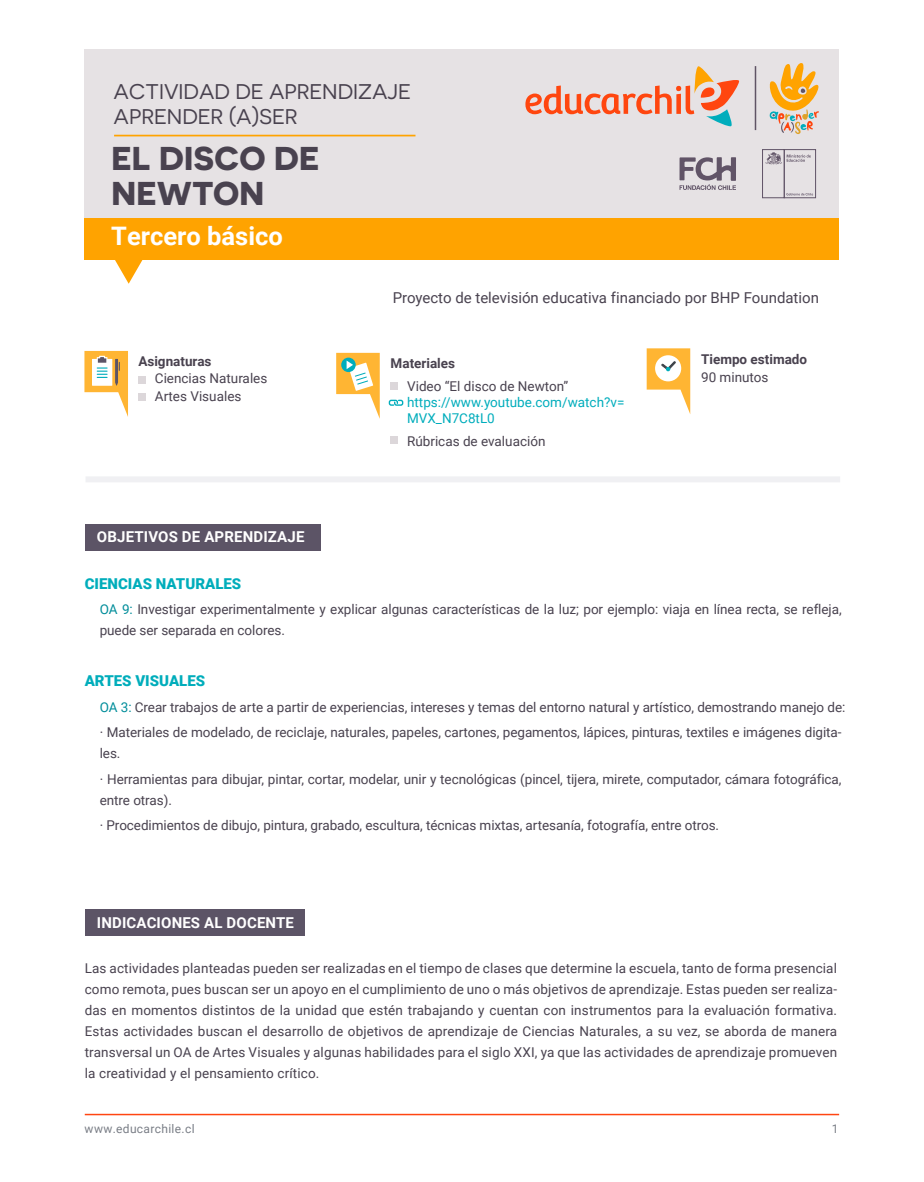
<style>
.page{position:relative;width:924px;height:1182px;background:#fff}
.page>*{position:absolute;margin:0;border:0;box-sizing:border-box;transform-origin:0 0}
.t1{font:700 33px/34.5px "Novecentosanswide";letter-spacing:.005em;color:#49424f}
.t2{font:700 25.5px "Roboto";color:#fff}
.t3{font:21.3px/25.5px "Novecentosanswide";color:#49424f}
.t4{font:15px "Roboto";color:#49424f}
.t5{font:700 15px "Roboto";letter-spacing:.01em;color:#fff}
.t6{font:900 15px "Roboto";color:#00adbb}
.t7{font:13.5px/21px "Roboto";letter-spacing:-.005em;color:#49424f}
.t8{font:13.5px/16.2px "Roboto";color:#00adbc}
.t9{font:700 13.5px "Roboto";color:#49424f}
.t10{font:12px "Roboto";letter-spacing:.03em;color:#3f4551}
.s1{color:#008d9a}
</style>
<div class="page">
<hr style="left:85px;top:1114px;width:754px;height:1px;background:#ff4612">
<svg style="left:647px;top:348px;width:43px;height:66px"></svg>
<div style="left:390px;top:383px;width:8px;height:7px;background:#dcd7da"></div>
<div style="left:390px;top:436px;width:8px;height:7px;background:#dcd7da"></div>
<div style="left:138px;top:376px;width:8px;height:8px;background:#dcd7da"></div>
<div style="left:138px;top:394px;width:8px;height:7px;background:#dcd7da"></div>
<svg style="left:336px;top:353px;width:44px;height:66px"></svg>
<svg style="left:84px;top:351px;width:44px;height:66px"></svg>
<div style="left:86px;top:476px;width:754px;height:6px;background:#f0f0f3"></div>
<svg style="left:388px;top:399px;width:16px;height:7px"></svg>
<div style="left:85px;top:524px;width:236px;height:27px;background:#5c5466"></div>
<div style="left:85px;top:910px;width:219px;height:26px;background:#5c5466"></div>
<div style="left:84px;top:49px;width:755px;height:187px;background:#e6e2e4"></div>
<hr style="left:114px;top:135px;width:301px;height:1px;background:#ffa300">
<svg style="left:525px;top:66px;width:215px;height:61px"></svg>
<div style="left:762px;top:149px;width:23px;height:49px;border:1px solid #615467"></div>
<div style="left:784px;top:149px;width:32px;height:49px;border:1px solid #615467"></div>
<svg style="left:765px;top:152px;width:46px;height:12px"></svg>
<svg style="left:786px;top:193px;width:27px;height:2px"></svg>
<svg style="left:680px;top:157px;width:56px;height:33px"></svg>
<div style="left:84px;top:218px;width:755px;height:42px;background:#ffa300"></div>
<svg style="left:115px;top:260px;width:28px;height:24px"></svg>
<svg style="left:769px;top:63px;width:50px;height:71px"></svg>
<hr style="left:755px;top:66px;width:1px;height:64px;background:#605465">
<h3 class="t3" style="left:114px;top:78px;width:299px">ACTIVIDAD DE APRENDIZAJE<br>APRENDER (A)SER</h3>
<h1 class="t1" style="left:112px;top:141px;width:209px">EL DISCO DE<br>NEWTON</h1>
<h2 class="t2" style="left:111px;top:218px;width:173px">Tercero básico</h2>
<p class="t9" style="left:138px;top:351px;width:75px">Asignaturas</p>
<p class="t7" style="left:155px;top:369px;width:114px;line-height:17.7px">Ciencias Naturales<br>Artes Visuales</p>
<p class="t4" style="left:393px;top:287px;width:428px">Proyecto de televisión educativa financiado por BHP Foundation</p>
<p class="t9" style="left:391px;top:354px;width:66px">Materiales</p>
<p class="t7" style="left:407px;top:375px;width:163px">Video “El disco de Newton”</p>
<p class="t8" style="left:407px;top:394px;width:219px">https://www.youtube.com/watch?v=<br>MVX_N7C8tL0</p>
<p class="t7" style="left:407px;top:430px;width:140px">Rúbricas de evaluación</p>
<p class="t9" style="left:701px;top:350px;width:108px">Tiempo estimado</p>
<p class="t7" style="left:701px;top:366px;width:69px">90 minutos</p>
<p class="t5" style="left:97px;top:527px;width:209px">OBJETIVOS DE APRENDIZAJE</p>
<p class="t6" style="left:85px;top:573px;width:158px">CIENCIAS NATURALES</p>
<p class="t7" style="left:100px;top:598px;width:743px"><span class="s1">OA 9:</span> Investigar experimentalmente y explicar algunas características de la luz; por ejemplo: viaja en línea recta, se refleja, puede ser separada en colores.</p>
<p class="t6" style="left:85px;top:670px;width:122px">ARTES VISUALES</p>
<p class="t7" style="left:100px;top:694px;width:747px;line-height:25.5px"><span class="s1">OA 3:</span> Crear trabajos de arte a partir de experiencias, intereses y temas del entorno natural y artístico, demostrando manejo de: · Materiales de modelado, de reciclaje, naturales, papeles, cartones, pegamentos, lápices, pinturas, textiles e imágenes digita-</p>
<p class="t7" style="left:100px;top:740px;width:743px;line-height:25.5px">les.<br>· Herramientas para dibujar, pintar, cortar, modelar, unir y tecnológicas (pincel, tijera, mirete, computador, cámara fotográfica,</p>
<p class="t7" style="left:100px;top:787px;width:621px;line-height:25.5px">entre otras).<br>· Procedimientos de dibujo, pintura, grabado, escultura, técnicas mixtas, artesanía, fotografía, entre otros.</p>
<p class="t5" style="left:97px;top:912px;width:199px">INDICACIONES AL DOCENTE</p>
<p class="t7" style="left:85px;top:957px;width:754px;text-align:justify">Las actividades planteadas pueden ser realizadas en el tiempo de clases que determine la escuela, tanto de forma presencial como remota, pues buscan ser un apoyo en el cumplimiento de uno o más objetivos de aprendizaje. Estas pueden ser realiza&shy;das en momentos distintos de la unidad que estén trabajando y cuentan con instrumentos para la evaluación formativa.<br>Estas actividades buscan el desarrollo de objetivos de aprendizaje de Ciencias Naturales, a su vez, se aborda de manera transversal un OA de Artes Visuales y algunas habilidades para el siglo XXI, ya que las actividades de aprendizaje promueven la creatividad y el pensamiento crítico.</p>
<p class="t10" style="left:85px;top:1120px;width:111px">www.educarchile.cl</p>
<p class="t10" style="left:831px;top:1120px;width:8px">1</p>
</div>
